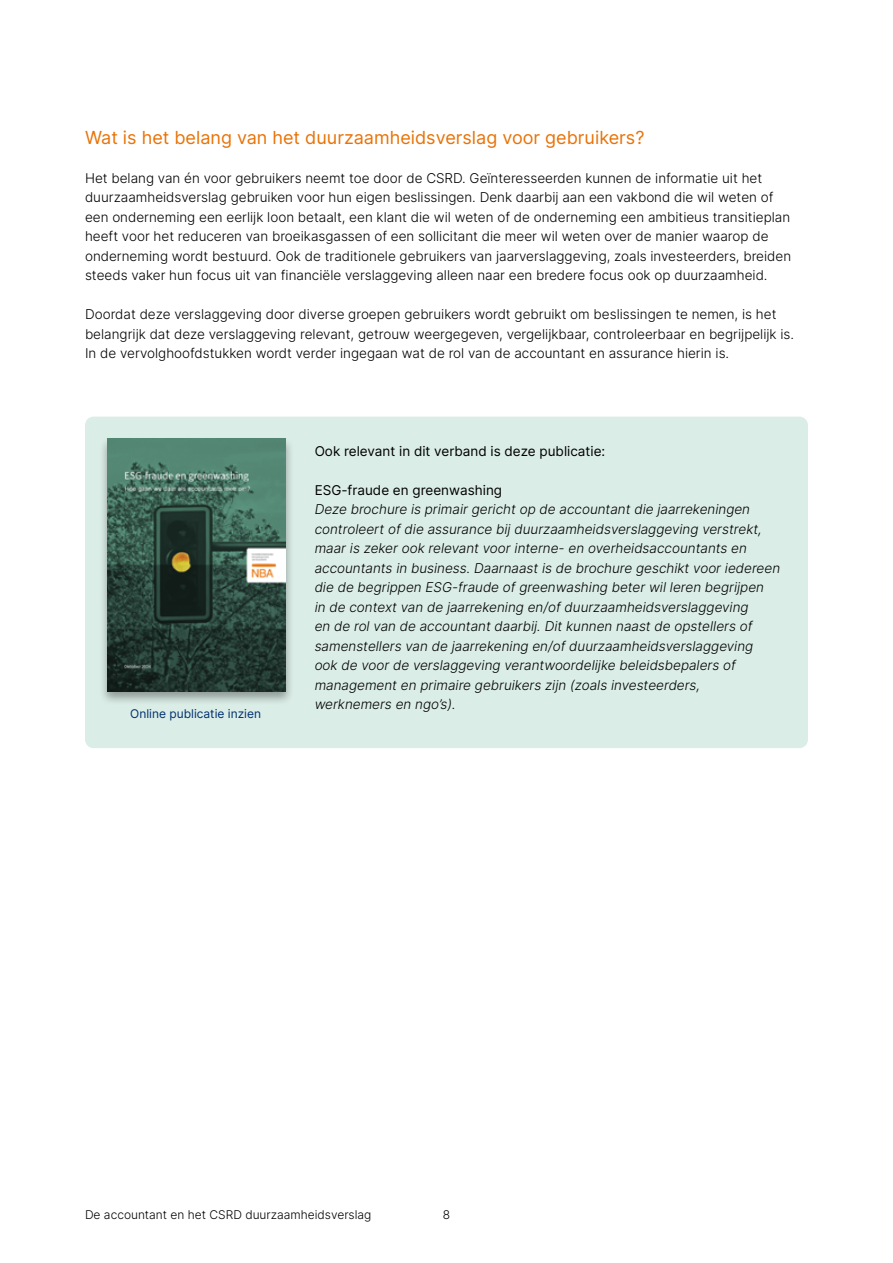
<style>
.page{position:relative;width:893px;height:1263px;background:#fff}
.page>*{position:absolute;margin:0;border:0;box-sizing:border-box;transform-origin:0 0}
.t1{font:18px "Inter";color:#e87307}
.t2{font:13.5px/19.5px "Inter";color:#000}
.t3{font:12px "Inter";color:#000}
.t4{font:12px "Inter";color:#002f6e}
</style>
<div class="page">
<div style="left:85px;top:417px;width:723px;height:331px;background:#dbede7;border-radius:9px"></div>
<div style="left:99px;top:437px;width:194px;height:269px;background:#000;opacity:.35"></div>
<img style="left:107px;top:438px;width:179px;height:253px">
<h1 class="t1" style="left:85px;top:124px;width:561px">Wat is het belang van het duurzaamheidsverslag voor gebruikers?</h1>
<p class="t2" style="left:85px;top:168px;width:708px">Het belang van én voor gebruikers neemt toe door de CSRD. Geïnteresseerden kunnen de informatie uit het duurzaamheidsverslag gebruiken voor hun eigen beslissingen. Denk daarbij aan een vakbond die wil weten of een onderneming een eerlijk loon betaalt, een klant die wil weten of de onderneming een ambitieus transitieplan heeft voor het reduceren van broeikasgassen of een sollicitant die meer wil weten over de manier waarop de onderneming wordt bestuurd. Ook de traditionele gebruikers van jaarverslaggeving, zoals investeerders, breiden steeds vaker hun focus uit van financiële verslaggeving alleen naar een bredere focus ook op duurzaamheid.</p>
<p class="t2" style="left:85px;top:304px;width:711px">Doordat deze verslaggeving door diverse groepen gebruikers wordt gebruikt om beslissingen te nemen, is het belangrijk dat deze verslaggeving relevant, getrouw weergegeven, vergelijkbaar, controleerbaar en begrijpelijk is.<br>In de vervolghoofdstukken wordt verder ingegaan wat de rol van de accountant en assurance hierin is.</p>
<p class="t4" style="left:130px;top:704px;width:132px">Online publicatie inzien</p>
<p class="t2" style="left:315px;top:441px;width:292px">Ook relevant in dit verband is deze publicatie:</p>
<p class="t2" style="left:315px;top:480px;width:467px">ESG-fraude en greenwashing<br>Deze brochure is primair gericht op de accountant die jaarrekeningen controleert of die assurance bij duurzaamheidsverslaggeving verstrekt, maar is zeker ook relevant voor interne- en overheidsaccountants en accountants in business. Daarnaast is de brochure geschikt voor iedereen die de begrippen ESG-fraude of greenwashing beter wil leren begrijpen<br>in de context van de jaarrekening en/of duurzaamheidsverslaggeving<br>en de rol van de accountant daarbij. Dit kunnen naast de opstellers of samenstellers van de jaarrekening en/of duurzaamheidsverslaggeving<br>ook de voor de verslaggeving verantwoordelijke beleidsbepalers of management en primaire gebruikers zijn (zoals investeerders, werknemers en ngo’s).</p>
<p class="t3" style="left:85px;top:1206px;width:288px">De accountant en het CSRD duurzaamheidsverslag</p>
<p class="t3" style="left:443px;top:1206px;width:9px">8</p>
</div>
